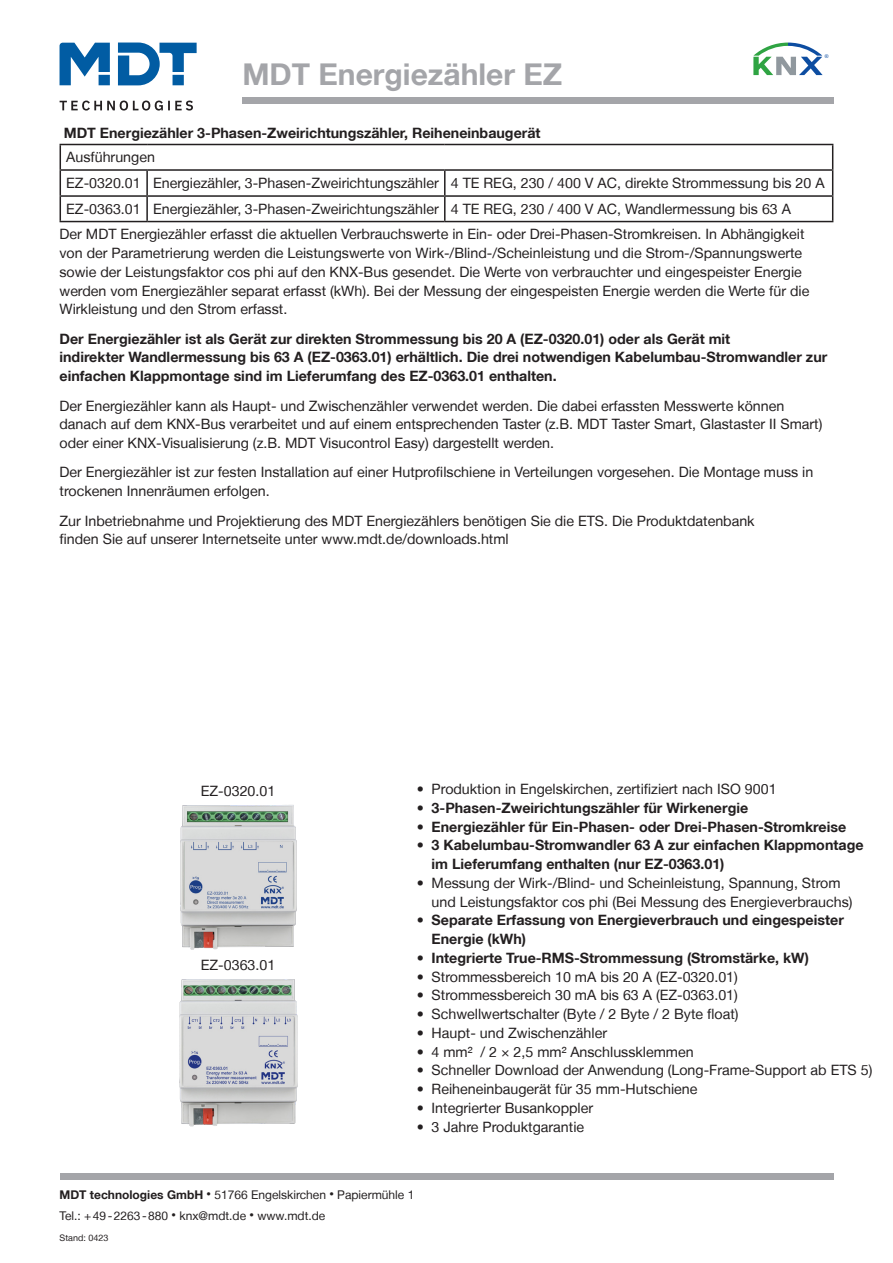
<style>
.page{position:relative;width:893px;height:1263px;background:#fff}
.page>*{position:absolute;margin:0;border:0;box-sizing:border-box;transform-origin:0 0}
.headline_20_pt_gray{font:700 30px "Helvetica Neue LT";color:#a4a5a9}
.copy_9_5_pt{font:14.25px/18.8px "Helvetica Neue LT";color:#231f20}
.copy_9_5_pt_bold{font:700 14.25px/18.8px "Helvetica Neue LT";color:#231f20}
.table_copy_9_5_pt{font:14.25px "Helvetica Neue LT";color:#231f20}
.headline_9_5_pt_bd{font:700 14.25px "Helvetica Neue LT";color:#231f20}
.table_copy_9_5_pt_ce{font:14.25px "Helvetica Neue LT";color:#231f20}
.t1{font:12px/21px "Helvetica Neue LT";color:#231f20}
.t2{font:9px "Helvetica Neue LT";color:#231f20}
.t3{font:5.1px "Arial";color:#0d4da1}
.s1{font-weight:700}
.s2{font-size:9px}
</style>
<div class="page">
<svg style="left:61px;top:145px;width:771px;height:76px"></svg>
<hr style="left:60px;top:144px;width:87px;height:1px;background:#231f20">
<hr style="left:147px;top:144px;width:298px;height:1px;background:#231f20">
<hr style="left:445px;top:144px;width:388px;height:1px;background:#231f20">
<hr style="left:60px;top:169px;width:87px;height:2px;background:#231f20">
<hr style="left:147px;top:169px;width:298px;height:2px;background:#231f20">
<hr style="left:146px;top:171px;width:2px;height:24px;background:#231f20">
<hr style="left:445px;top:169px;width:388px;height:2px;background:#231f20">
<hr style="left:444px;top:171px;width:2px;height:24px;background:#231f20">
<hr style="left:60px;top:195px;width:87px;height:2px;background:#231f20">
<svg style="left:60px;top:145px;width:1px;height:76px"></svg>
<hr style="left:147px;top:195px;width:298px;height:2px;background:#231f20">
<hr style="left:146px;top:197px;width:2px;height:24px;background:#231f20">
<hr style="left:445px;top:195px;width:388px;height:2px;background:#231f20">
<hr style="left:444px;top:197px;width:2px;height:24px;background:#231f20">
<svg style="left:832px;top:145px;width:1px;height:76px"></svg>
<hr style="left:60px;top:221px;width:87px;height:1px;background:#231f20">
<hr style="left:147px;top:221px;width:298px;height:1px;background:#231f20">
<hr style="left:445px;top:221px;width:388px;height:1px;background:#231f20">
<img style="left:179px;top:979px;width:119px;height:148px">
<img style="left:180px;top:805px;width:117px;height:145px">
<div style="left:60px;top:1174px;width:773px;height:6px;background:#a4a5a9"></div>
<svg style="left:60px;top:43px;width:137px;height:42px"></svg>
<svg style="left:60px;top:100px;width:133px;height:11px"></svg>
<div style="left:242px;top:98px;width:591px;height:6px;background:#a4a5a9"></div>
<svg style="left:753px;top:43px;width:70px;height:32px"></svg>
<p class="t3" style="left:825px;top:53px;width:5px">®</p>
<p class="headline_20_pt_gray" style="left:242px;top:56px;width:321px">MDT Energiezähler EZ</p>
<p class="headline_9_5_pt_bd" style="left:64px;top:124px;width:478px">MDT Energiezähler 3‑Phasen-Zweirichtungszähler, Reiheneinbaugerät</p>
<p class="table_copy_9_5_pt" style="left:66px;top:149px;width:90px">Ausführungen</p>
<p class="table_copy_9_5_pt" style="left:66px;top:175px;width:76px">EZ‑0320.01</p>
<p class="table_copy_9_5_pt" style="left:153px;top:175px;width:287px">Energiezähler, 3‑Phasen-Zweirichtungszähler</p>
<p class="table_copy_9_5_pt" style="left:451px;top:175px;width:375px">4 TE REG, 230 / 400 V AC, direkte Strommessung bis 20 A</p>
<p class="table_copy_9_5_pt" style="left:66px;top:200px;width:76px">EZ‑0363.01</p>
<p class="table_copy_9_5_pt" style="left:153px;top:200px;width:287px">Energiezähler, 3‑Phasen-Zweirichtungszähler</p>
<p class="table_copy_9_5_pt" style="left:451px;top:200px;width:342px">4 TE REG, 230 / 400 V AC, Wandlermessung bis 63 A</p>
<p class="copy_9_5_pt" style="left:60px;top:225px;width:751px">Der MDT Energiezähler erfasst die aktuellen Verbrauchswerte in Ein- oder Drei-Phasen-Stromkreisen. In Abhängigkeit von der Parametrierung werden die Leistungswerte von Wirk-/Blind-/Scheinleistung und die Strom-/Spannungswerte sowie der Leistungsfaktor cos phi auf den KNX‑Bus gesendet. Die Werte von verbrauchter und eingespeister Energie werden vom Energiezähler separat erfasst (kWh). Bei der Messung der eingespeisten Energie werden die Werte für die Wirkleistung und den Strom erfasst.</p>
<p class="copy_9_5_pt_bold" style="left:60px;top:329px;width:769px">Der Energiezähler ist als Gerät zur direkten Strommessung bis 20 A (EZ‑0320.01) oder als Gerät mit<br>indirekter Wandlermessung bis 63 A (EZ‑0363.01) erhältlich. Die drei notwendigen Kabelumbau-Stromwandler zur einfachen Klappmontage sind im Lieferumfang des EZ‑0363.01 enthalten.</p>
<p class="copy_9_5_pt" style="left:60px;top:396px;width:764px">Der Energiezähler kann als Haupt- und Zwischenzähler verwendet werden. Die dabei erfassten Messwerte können danach auf dem KNX‑Bus verarbeitet und auf einem entsprechenden Taster (z.B. MDT Taster Smart, Glastaster II Smart) oder einer KNX‑Visualisierung (z.B. MDT Visucontrol Easy) dargestellt werden.</p>
<p class="copy_9_5_pt" style="left:60px;top:463px;width:755px">Der Energiezähler ist zur festen Installation auf einer Hutprofilschiene in Verteilungen vorgesehen. Die Montage muss in trockenen Innenräumen erfolgen.</p>
<p class="copy_9_5_pt" style="left:60px;top:511px;width:697px">Zur Inbetriebnahme und Projektierung des MDT Energiezählers benötigen Sie die ETS. Die Produktdatenbank finden Sie auf unserer Internetseite unter www.mdt.de/downloads.html</p>
<p class="table_copy_9_5_pt_ce" style="left:201px;top:782px;width:76px">EZ‑0320.01</p>
<p class="copy_9_5_pt" style="left:417px;top:779px;width:361px">• Produktion in Engelskirchen, zertifiziert nach ISO 9001</p>
<p class="copy_9_5_pt_bold" style="left:417px;top:798px;width:333px">• 3‑Phasen-Zweirichtungszähler für Wirkenergie</p>
<p class="copy_9_5_pt_bold" style="left:417px;top:817px;width:431px">• Energiezähler für Ein-Phasen- oder Drei-Phasen-Stromkreise</p>
<p class="copy_9_5_pt_bold" style="left:432px;top:836px;width:433px;text-indent:-15px">• 3 Kabelumbau-Stromwandler 63 A zur einfachen Klappmontage im Lieferumfang enthalten (nur EZ‑0363.01)</p>
<p class="copy_9_5_pt" style="left:432px;top:873px;width:422px;text-indent:-15px">• Messung der Wirk-/Blind- und Scheinleistung, Spannung, Strom und Leistungsfaktor cos phi (Bei Messung des Energieverbrauchs)</p>
<p class="copy_9_5_pt_bold" style="left:432px;top:911px;width:414px;text-indent:-15px">• Separate Erfassung von Energieverbrauch und eingespeister<br>Energie (kWh)</p>
<p class="copy_9_5_pt_bold" style="left:417px;top:948px;width:394px">• Integrierte True-RMS-Strommessung (Stromstärke, kW)</p>
<p class="copy_9_5_pt" style="left:417px;top:967px;width:323px">• Strommessbereich 10 mA bis 20 A (EZ‑0320.01)</p>
<p class="copy_9_5_pt" style="left:417px;top:986px;width:323px">• Strommessbereich 30 mA bis 63 A (EZ‑0363.01)</p>
<p class="copy_9_5_pt" style="left:417px;top:1004px;width:323px">• Schwellwertschalter (Byte / 2 Byte / 2 Byte float)</p>
<p class="copy_9_5_pt" style="left:417px;top:1023px;width:192px">• Haupt- und Zwischenzähler</p>
<p class="copy_9_5_pt" style="left:417px;top:1042px;width:278px">• 4 mm² / 2 × 2,5 mm² Anschlussklemmen</p>
<p class="copy_9_5_pt" style="left:417px;top:1061px;width:457px">• Schneller Download der Anwendung (Long-Frame-Support ab ETS 5)</p>
<p class="copy_9_5_pt" style="left:417px;top:1079px;width:282px">• Reiheneinbaugerät für 35 mm-Hutschiene</p>
<p class="copy_9_5_pt" style="left:417px;top:1098px;width:178px">• Integrierter Busankoppler</p>
<p class="copy_9_5_pt" style="left:417px;top:1117px;width:169px">• 3 Jahre Produktgarantie</p>
<p class="table_copy_9_5_pt_ce" style="left:201px;top:957px;width:76px">EZ‑0363.01</p>
<p class="t1" style="left:60px;top:1183px;width:356px"><span class="s1">MDT technologies GmbH</span> <span class="s2">•</span> 51766 Engelskirchen <span class="s2">•</span> Papiermühle 1<br>Tel.: +49-2263-880 <span class="s2">•</span> knx@mdt.de <span class="s2">•</span> www.mdt.de</p>
<p class="t2" style="left:60px;top:1232px;width:50px">Stand: 0423</p>
</div>
